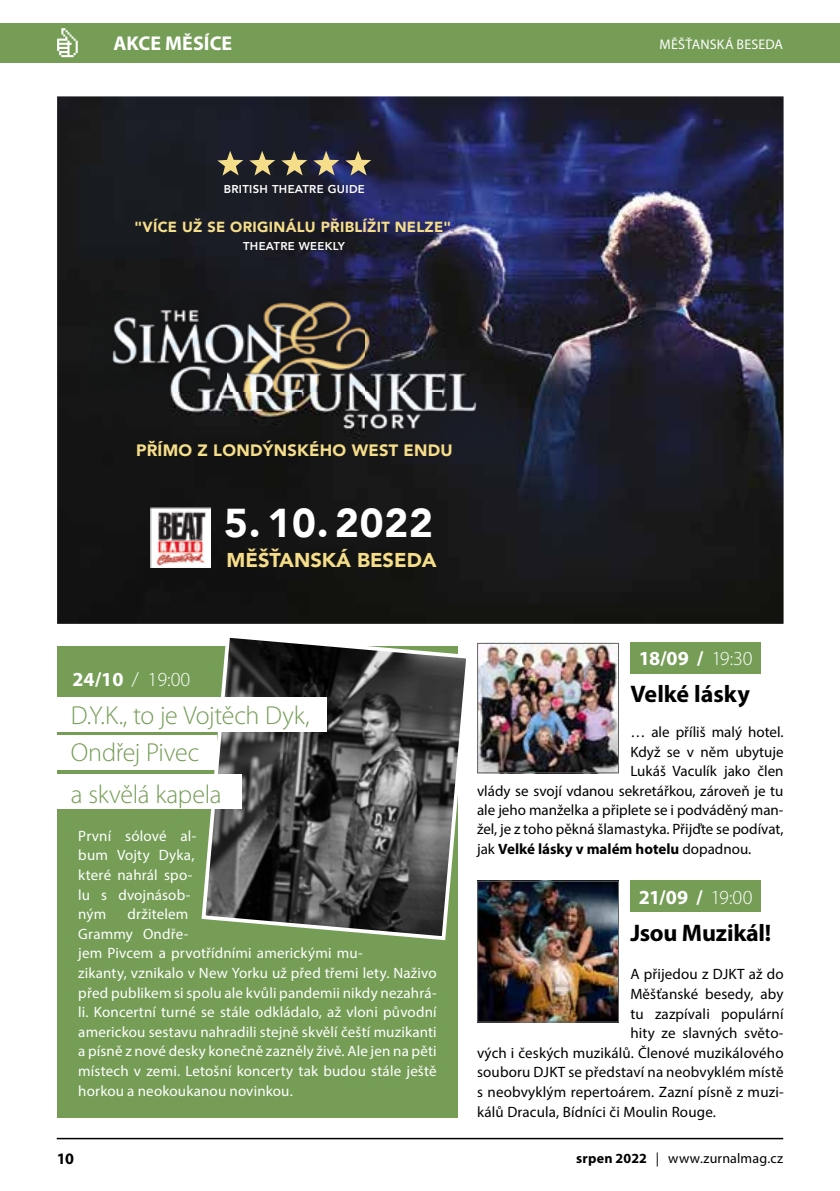
<style>
.page{position:relative;width:840px;height:1191px;background:#fff}
.page>*{position:absolute;margin:0;border:0;box-sizing:border-box;transform-origin:0 0}
.t1{font:900 40.2px "Avenir";letter-spacing:.02em;color:#fff}
.t2{font:300 26px/37.6px "Myriad Pro";letter-spacing:-.015em;color:#759d56}
.t3{font:700 24px "Myriad Pro";letter-spacing:-.01em;color:#000}
.t4{font:700 20px "Myriad Pro";color:#fff}
.t5{font:900 20px "Avenir";color:#f5dd89}
.t6{font:300 20px "Myriad Pro";color:#fff}
.t7{font:900 16.4px "Avenir";letter-spacing:.015em;color:#f5dd89}
.t8{font:700 16px "Myriad Pro";color:#000}
.t9{font:15px/19.6px "Myriad Pro";letter-spacing:.01em;color:#fff}
.t10{font:15px "Myriad Pro";letter-spacing:.01em;color:#000}
.t11{font:700 15px "Myriad Pro";color:#000}
.t12{font:900 14.6px "Avenir";letter-spacing:.02em;color:#f5dd89}
.t13{font:14px "Myriad Pro";letter-spacing:.015em;color:#000}
.t14{font:14px "Myriad Pro";letter-spacing:.01em;color:#fff}
.t15{font:800 11.4px "Avenir";letter-spacing:.03em;color:#fff}
.s1{font-weight:700}
.s2{font-weight:300}
.s3{font-weight:400}
</style>
<div class="page">
<hr style="left:57px;top:1137px;width:725px;height:2px;background:#000">
<div style="left:0;top:23px;width:839px;height:39px;background:#759d56"></div>
<svg style="left:57px;top:28px;width:21px;height:29px"></svg>
<div style="left:57px;top:646px;width:400px;height:471px;background:#759d56"></div>
<svg style="left:199px;top:637px;width:267px;height:305px;background:#5b5f58"></svg>
<div style="left:41px;top:697px;width:286px;height:34px;background:#fff"></div>
<div style="left:33px;top:735px;width:184px;height:34px;background:#fff"></div>
<div style="left:630px;top:642px;width:130px;height:31px;background:#759d56"></div>
<div style="left:630px;top:880px;width:130px;height:32px;background:#759d56"></div>
<img style="left:479px;top:645px;width:137px;height:126px">
<div style="left:477px;top:643px;width:141px;height:130px;border:1px solid #646363"></div>
<img style="left:479px;top:882px;width:137px;height:138px">
<div style="left:477px;top:880px;width:141px;height:142px;border:1px solid #646363"></div>
<div style="left:28px;top:774px;width:214px;height:34px;background:#fff"></div>
<img style="left:57px;top:96px;width:726px;height:528px">
<img style="left:90px;top:291px;width:413px;height:152px">
<svg style="left:217px;top:151px;width:26px;height:25px"></svg>
<svg style="left:249px;top:151px;width:26px;height:25px"></svg>
<svg style="left:281px;top:151px;width:26px;height:25px"></svg>
<svg style="left:313px;top:151px;width:26px;height:25px"></svg>
<svg style="left:345px;top:151px;width:26px;height:25px"></svg>
<img style="left:150px;top:507px;width:60px;height:60px">
<h3 class="t4" style="left:113px;top:30px;width:120px">AKCE MĚSÍCE</h3>
<p class="t14" style="left:659px;top:35px;width:125px">MĚŠŤANSKÁ BESEDA</p>
<p class="t15" style="left:223px;top:180px;width:143px">BRITISH THEATRE GUIDE</p>
<p class="t12" style="left:134px;top:214px;width:318px">"VÍCE UŽ SE ORIGINÁLU PŘIBLÍŽIT NELZE"</p>
<p class="t15" style="left:243px;top:237px;width:103px">THEATRE WEEKLY</p>
<p class="t7" style="left:136px;top:436px;width:318px">PŘÍMO Z LONDÝNSKÉHO WEST ENDU</p>
<h1 class="t1" style="left:224px;top:489px;width:210px">5. 10. 2022</h1>
<h3 class="t5" style="left:226px;top:543px;width:212px">MĚŠŤANSKÁ BESEDA</h3>
<h3 class="t6" style="left:72px;top:667px;width:119px"><span class="s1">24/10</span> / 19:00</h3>
<h2 class="t2" style="left:71px;top:696px;width:240px">D.Y.K., to je Vojtěch Dyk,<br>Ondřej Pivec</h2>
<h2 class="t2" style="left:71px;top:775px;width:152px">a skvělá kapela</h2>
<p class="t9" style="left:78px;top:825px;width:120px">První sólové al&shy;bum Vojty Dyka, které nahrál spo&shy;lu s dvojnásob&shy;ným</p>
<p class="t9" style="left:78px;top:904px;width:360px;text-indent:49px">držitelem<br>Grammy Ondře-<br>jem Pivcem a prvotřídními americkými mu-<br>zikanty, vznikalo v New Yorku už před třemi lety. Naživo před publikem si spolu ale kvůli pandemii nikdy nezahrá&shy;li. Koncertní turné se stále odkládalo, až vloni původní americkou sestavu nahradili stejně skvělí čeští muzikanti a písně z nové desky konečně zazněly živě. Ale jen na pěti místech v zemi. Letošní koncerty tak budou stále ještě horkou a neokoukanou novinkou.</p>
<h3 class="t4" style="left:638px;top:645px;width:115px">18/09 / <span class="s2">19:30</span></h3>
<h3 class="t3" style="left:630px;top:678px;width:121px">Velké lásky</h3>
<p class="t10" style="left:630px;top:723px;width:155px">… ale příliš malý hotel.</p>
<p class="t10" style="left:630px;top:742px;width:155px">Když se v něm ubytuje</p>
<p class="t10" style="left:630px;top:762px;width:155px">Lukáš Vaculík jako člen</p>
<p class="t10" style="left:477px;top:781px;width:308px">vlády se svojí vdanou sekretářkou, zároveň je tu</p>
<p class="t10" style="left:477px;top:800px;width:308px">ale jeho manželka a připlete se i podváděný man-</p>
<p class="t10" style="left:477px;top:820px;width:308px">žel, je z toho pěkná šlamastyka. Přijďte se podívat,</p>
<p class="t11" style="left:477px;top:839px;width:275px"><span class="s3">jak</span> Velké lásky v malém hotelu <span class="s3">dopadnou.</span></p>
<h3 class="t4" style="left:638px;top:884px;width:115px">21/09 / <span class="s2">19:00</span></h3>
<h3 class="t3" style="left:630px;top:917px;width:142px">Jsou Muzikál!</h3>
<p class="t10" style="left:630px;top:965px;width:155px">A přijedou z DJKT až do</p>
<p class="t10" style="left:630px;top:984px;width:155px">Měšťanské besedy, aby</p>
<p class="t10" style="left:630px;top:1004px;width:155px">tu zazpívali populární</p>
<p class="t10" style="left:630px;top:1023px;width:155px">hity ze slavných světo-</p>
<p class="t10" style="left:477px;top:1043px;width:308px">vých i českých muzikálů. Členové muzikálového</p>
<p class="t10" style="left:477px;top:1063px;width:308px">souboru DJKT se představí na neobvyklém místě</p>
<p class="t10" style="left:477px;top:1082px;width:308px">s neobvyklým repertoárem. Zazní písně z muzi-</p>
<p class="t10" style="left:477px;top:1102px;width:240px">kálů Dracula, Bídníci či Moulin Rouge.</p>
<p class="t8" style="left:57px;top:1148px;width:19px">10</p>
<p class="t13" style="left:576px;top:1149px;width:208px"><span class="s1">srpen 2022</span> | www.zurnalmag.cz</p>
</div>
